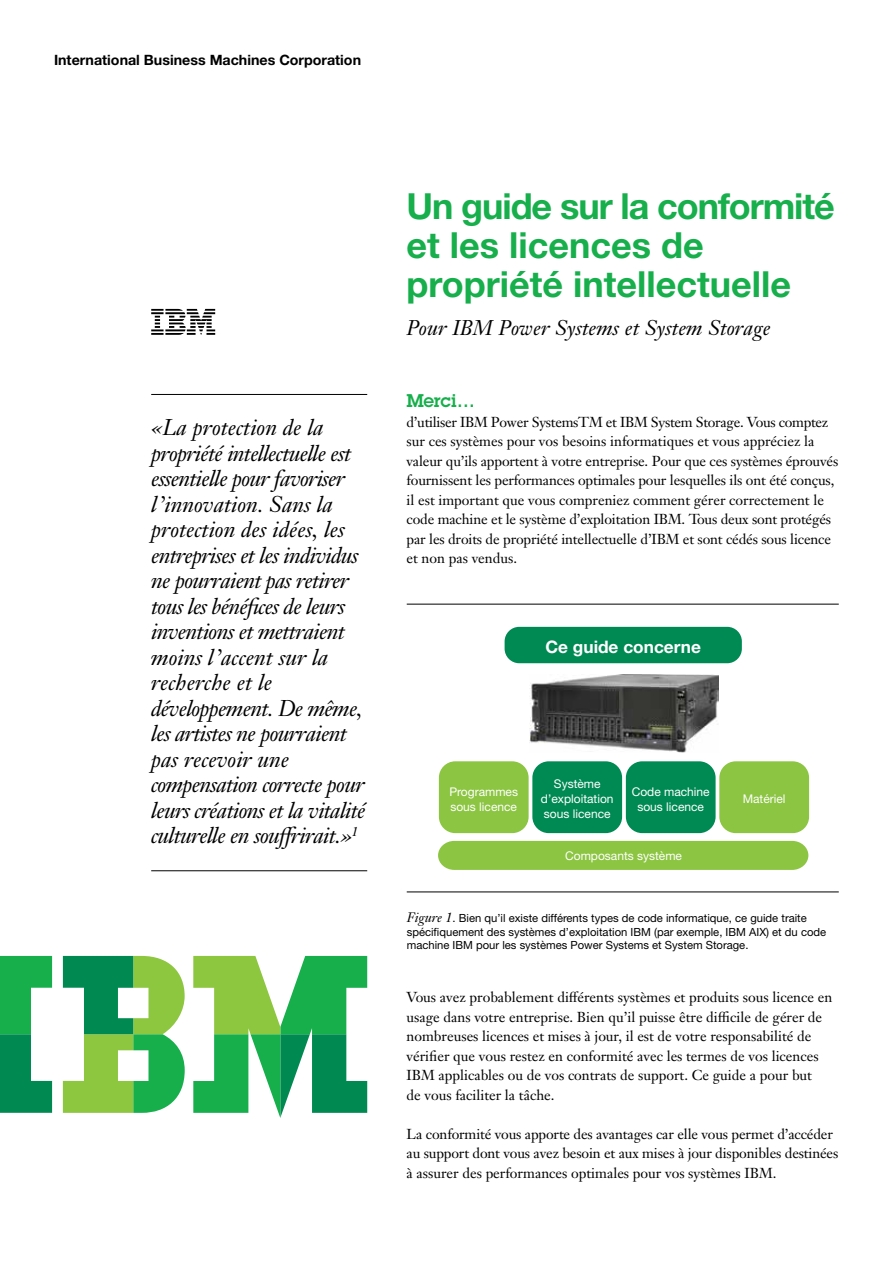
<style>
.page{position:relative;width:893px;height:1263px;background:#fff}
.page>*{position:absolute;margin:0;border:0;box-sizing:border-box;transform-origin:0 0}
.t1{font:700 36px/39px "Helvetica Neue";color:#16af4b}
.t2{font:italic 22.5px/25.5px "Janson Text LT Pro";letter-spacing:-.03em;color:#000}
.t3{font:italic 21px "Janson Text LT Pro";color:#000}
.t4{font:18px "Lubalin Demifor IBM";color:#16af4b}
.t5{font:700 17.25px "Helvetica Neue";color:#fff}
.t6{font:14.25px/19.5px "Janson Text LT Pro";color:#000}
.t7{font:700 14.25px "Helvetica Neue";color:#000}
.t8{font:12px/15px "Helvetica Neue";color:#fff;text-align:center}
.t9{font:11.25px/13.5px "Helvetica Neue";color:#000}
.s1{font-family:"Janson Text LT Pro";font-style:italic;font-size:13.5px}
</style>
<div class="page">
<svg style="left:151px;top:309px;width:64px;height:26px"></svg>
<svg style="left:0;top:956px;width:52px;height:157px"></svg>
<svg style="left:193px;top:956px;width:174px;height:162px"></svg>
<svg style="left:63px;top:956px;width:122px;height:157px"></svg>
<hr style="left:407px;top:604px;width:432px;height:1px;background:#000">
<div style="left:505px;top:627px;width:237px;height:36px;background:#008a53;border-radius:15px"></div>
<img style="left:530px;top:674px;width:188px;height:78px">
<div style="left:439px;top:761px;width:90px;height:72px;background:#8cc541;border-radius:16px"></div>
<div style="left:532px;top:761px;width:90px;height:72px;background:#008a53;border-radius:16px"></div>
<div style="left:626px;top:761px;width:90px;height:72px;background:#008a53;border-radius:16px"></div>
<div style="left:719px;top:761px;width:90px;height:72px;background:#8cc541;border-radius:16px"></div>
<div style="left:438px;top:841px;width:370px;height:29px;background:#8cc541"></div>
<hr style="left:407px;top:891px;width:432px;height:1px;background:#000">
<hr style="left:151px;top:394px;width:216px;height:1px;background:#000">
<hr style="left:151px;top:870px;width:216px;height:1px;background:#000">
<p class="t7" style="left:54px;top:51px;width:309px">International Business Machines Corporation</p>
<p class="t2" style="left:151px;top:415px;width:216px">«La protection de la propriété intellectuelle est essentielle pour favoriser l’innovation. Sans la protection des idées, les entreprises et les individus ne pourraient pas retirer tous les bénéfices de leurs inventions et mettraient moins l’accent sur la recherche et le développement. De même, les artistes ne pourraient pas recevoir une compensation correcte pour leurs créations et la vitalité culturelle en souffrirait.»<sup>1</sup></p>
<h1 class="t1" style="left:406px;top:186px;width:430px">Un guide sur la conformité et les licences de propriété intellectuelle</h1>
<h3 class="t3" style="left:406px;top:314px;width:366px">Pour IBM Power Systems et System Storage</h3>
<p class="t4" style="left:406px;top:389px;width:70px">Merci…</p>
<p class="t6" style="left:406px;top:412px;width:433px">d’utiliser IBM Power SystemsTM et IBM System Storage. Vous comptez sur ces systèmes pour vos besoins informatiques et vous appréciez la valeur qu’ils apportent à votre entreprise. Pour que ces systèmes éprouvés fournissent les performances optimales pour lesquelles ils ont été conçus, il est important que vous compreniez comment gérer correctement le code machine et le système d’exploitation IBM. Tous deux sont protégés par les droits de propriété intellectuelle d’IBM et sont cédés sous licence et non pas vendus.</p>
<p class="t5" style="left:545px;top:636px;width:157px">Ce guide concerne</p>
<p class="t8" style="left:449px;top:784px;width:70px;text-align:left">Programmes sous licence</p>
<p class="t8" style="left:541px;top:776px;width:74px">Système d’exploitation sous licence</p>
<p class="t8" style="left:632px;top:784px;width:80px">Code machine sous licence</p>
<p class="t8" style="left:743px;top:791px;width:44px">Matériel</p>
<p class="t8" style="left:565px;top:848px;width:118px">Composants système</p>
<p class="t9" style="left:407px;top:911px;width:421px"><span class="s1">Figure 1</span>. Bien qu’il existe différents types de code informatique, ce guide traite spécifiquement des systèmes d’exploitation IBM (par exemple, IBM AIX) et du code machine IBM pour les systèmes Power Systems et System Storage.</p>
<p class="t6" style="left:406px;top:988px;width:427px">Vous avez probablement différents systèmes et produits sous licence en usage dans votre entreprise. Bien qu’il puisse être difficile de gérer de nombreuses licences et mises à jour, il est de votre responsabilité de vérifier que vous restez en conformité avec les termes de vos licences IBM applicables ou de vos contrats de support. Ce guide a pour but<br>de vous faciliter la tâche.</p>
<p class="t6" style="left:406px;top:1124px;width:433px">La conformité vous apporte des avantages car elle vous permet d’accéder au support dont vous avez besoin et aux mises à jour disponibles destinées à assurer des performances optimales pour vos systèmes IBM.</p>
</div>
